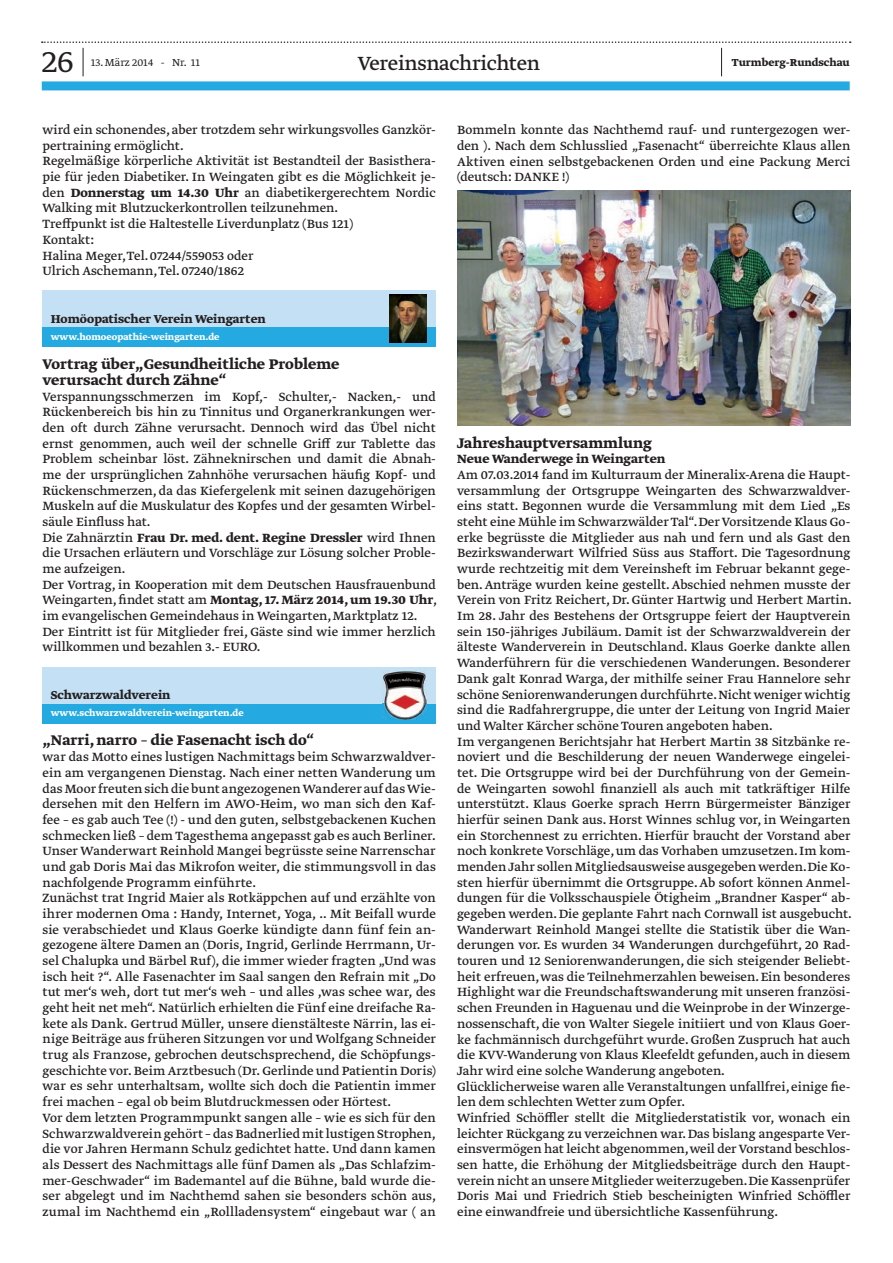
<style>
.page{position:relative;width:893px;height:1263px;background:#fff}
.page>*{position:absolute;margin:0;border:0;box-sizing:border-box;transform-origin:0 0}
.t1{font:300 36px "Greta Text Std";color:#231f20}
.t2{font:22.5px "Greta Text Std";letter-spacing:-.015em;color:#231f20}
.t3{font:16.5px/15.8px "Greta Text Std Bold Min";color:#231f20}
.t4{font:14.1px/15.8px "Greta Text Std";color:#231f20}
.t5{font:700 14.1px "Greta Text Std";color:#231f20}
.t6{font:700 13.5px "Greta Text Std";color:#231f20}
.t7{font:700 12px "Greta Text Std";color:#231f20}
.t8{font:300 12px "Greta Text Std";color:#231f20}
.t9{font:700 10.5px "Greta Text Std";color:#fff}
.s1{font-weight:700}
</style>
<div class="page">
<div style="left:42px;top:81px;width:808px;height:9px;background:#24aae1"></div>
<svg style="left:42px;top:41px;width:809px;height:35px"></svg>
<div style="left:43px;top:290px;width:393px;height:57px;background:#c3e0f4"></div>
<div style="left:43px;top:327px;width:393px;height:20px;background:#24aae1"></div>
<img style="left:390px;top:294px;width:36px;height:49px">
<div style="left:43px;top:666px;width:393px;height:57px;background:#c3e0f4"></div>
<div style="left:43px;top:703px;width:393px;height:20px;background:#24aae1"></div>
<img style="left:383px;top:671px;width:43px;height:49px">
<img style="left:457px;top:191px;width:393px;height:234px">
<h1 class="t1" style="left:42px;top:41px;width:33px">26</h1>
<p class="t8" style="left:91px;top:56px;width:111px">13. März 2014 - Nr. 11</p>
<h2 class="t2" style="left:358px;top:54px;width:184px">Vereinsnachrichten</h2>
<p class="t7" style="left:732px;top:56px;width:119px">Turmberg-Rundschau</p>
<p class="t4" style="left:43px;top:123px;width:395px">wird ein schonendes, aber trotzdem sehr wirkungsvolles Ganzkör&shy;pertraining ermöglicht.<br>Regelmäßige körperliche Aktivität ist Bestandteil der Basisthera&shy;pie fü r jeden Diabetiker. In Weingaten gibt es die Möglichkeit je&shy;den <span class="s1">Donnerstag um 14.30 Uhr</span> an diabetikergerechtem Nordic Walking mit Blutzuckerkontrollen teilzunehmen.<br>Treffpunkt ist die Haltestelle Liverdunplatz (Bus 121)<br>Kontakt:<br>Halina Meger, Tel. 07244/559053 oder<br>Ulrich Aschemann, Tel. 07240/1862</p>
<p class="t6" style="left:51px;top:311px;width:216px">Homöopatischer Verein Weingarten</p>
<p class="t9" style="left:51px;top:330px;width:170px">www.homoeopathie-weingarten.de</p>
<p class="t3" style="left:43px;top:357px;width:299px">Vortrag ü ber„Gesundheitliche Probleme verursacht durch Zähne“</p>
<p class="t4" style="left:43px;top:389px;width:396px">Verspannungsschmerzen im Kopf,- Schulter,- Nacken,- und Rü ckenbereich bis hin zu Tinnitus und Organerkrankungen wer&shy;den oft durch Zähne verursacht. Dennoch wird das Übel nicht ernst genommen, auch weil der schnelle Griff zur Tablette das Problem scheinbar löst. Zähneknirschen und damit die Abnah&shy;me der ursprü nglichen Zahnhöhe verursachen häufig Kopf- und Rü ckenschmerzen, da das Kiefergelenk mit seinen dazugehörigen Muskeln auf die Muskulatur des Kopfes und der gesamten Wirbel&shy;säule Einfluss hat.<br>Die Zahnärztin <span class="s1">Frau Dr. med. dent. Regine Dressler</span> wird Ihnen die Ursachen erläutern und Vorschläge zur Lösung solcher Proble&shy;me aufzeigen.<br>Der Vortrag, in Kooperation mit dem Deutschen Hausfrauenbund Weingarten, findet statt am <span class="s1">Montag, 17. März 2014, um 19.30 Uhr</span>, im evangelischen Gemeindehaus in Weingarten, Marktplatz 12.<br>Der Eintritt ist fü r Mitglieder frei, Gäste sind wie immer herzlich willkommen und bezahlen 3.- EURO.</p>
<p class="t6" style="left:51px;top:687px;width:121px">Schwarzwaldverein</p>
<p class="t9" style="left:51px;top:707px;width:194px">www.schwarzwaldverein-weingarten.de</p>
<p class="t3" style="left:43px;top:733px;width:273px">„Narri, narro – die Fasenacht isch do“</p>
<p class="t4" style="left:43px;top:750px;width:395px">war das Motto eines lustigen Nachmittags beim Schwarzwaldver&shy;ein am vergangenen Dienstag. Nach einer netten Wanderung um das Moor freuten sich die bunt angezogenen Wanderer auf das Wie&shy;dersehen mit den Helfern im AWO-Heim, wo man sich den Kaf&shy;fee – es gab auch Tee (!) - und den guten, selbstgebackenen Kuchen schmecken ließ – dem Tagesthema angepasst gab es auch Berliner.<br>Unser Wanderwart Reinhold Mangei begrü sste seine Narrenschar und gab Doris Mai das Mikrofon weiter, die stimmungsvoll in das nachfolgende Programm einfü hrte.<br>Zunächst trat Ingrid Maier als Rotkäppchen auf und erzählte von ihrer modernen Oma : Handy, Internet, Yoga, .. Mit Beifall wurde sie verabschiedet und Klaus Goerke kü ndigte dann fü nf fein an&shy;gezogene ältere Damen an (Doris, Ingrid, Gerlinde Herrmann, Ur&shy;sel Chalupka und Bärbel Ruf), die immer wieder fragten „Und was isch heit ?“. Alle Fasenachter im Saal sangen den Refrain mit „Do tut mer‘s weh, dort tut mer‘s weh – und alles ,was schee war, des geht heit net meh“. Natü rlich erhielten die Fü nf eine dreifache Ra&shy;kete als Dank. Gertrud Mü ller, unsere dienstälteste Närrin, las ei&shy;nige Beiträge aus frü heren Sitzungen vor und Wolfgang Schneider trug als Franzose, gebrochen deutschsprechend, die Schöpfungs&shy;geschichte vor. Beim Arztbesuch (Dr. Gerlinde und Patientin Doris) war es sehr unterhaltsam, wollte sich doch die Patientin immer frei machen – egal ob beim Blutdruckmessen oder Hörtest.<br>Vor dem letzten Programmpunkt sangen alle – wie es sich fü r den Schwarzwaldverein gehört – das Badnerlied mit lustigen Strophen, die vor Jahren Hermann Schulz gedichtet hatte. Und dann kamen als Dessert des Nachmittags alle fü nf Damen als „Das Schlafzim&shy;mer-Geschwader“ im Bademantel auf die Bü hne, bald wurde die&shy;ser abgelegt und im Nachthemd sahen sie besonders schön aus, zumal im Nachthemd ein „Rollladensystem“ eingebaut war ( an</p>
<p class="t4" style="left:457px;top:123px;width:395px;text-align:justify">Bommeln konnte das Nachthemd rauf- und runtergezogen wer&shy;den ). Nach dem Schlusslied „Fasenacht“ ü berreichte Klaus allen Aktiven einen selbstgebackenen Orden und eine Packung Merci (deutsch: DANKE !)</p>
<p class="t3" style="left:457px;top:436px;width:196px">Jahreshauptversammlung</p>
<p class="t5" style="left:457px;top:451px;width:210px">Neue Wanderwege in Weingarten</p>
<p class="t4" style="left:457px;top:467px;width:396px">Am 07.03.2014 fand im Kulturraum der Mineralix-Arena die Haupt&shy;versammlung der Ortsgruppe Weingarten des Schwarzwaldver&shy;eins statt. Begonnen wurde die Versammlung mit dem Lied „Es steht eine Mü hle im Schwarzwälder Tal“. Der Vorsitzende Klaus Go&shy;erke begrü sste die Mitglieder aus nah und fern und als Gast den Bezirkswanderwart Wilfried Sü ss aus Staffort. Die Tagesordnung wurde rechtzeitig mit dem Vereinsheft im Februar bekannt gege&shy;ben. Anträge wurden keine gestellt. Abschied nehmen musste der Verein von Fritz Reichert, Dr. Gü nter Hartwig und Herbert Martin.<br>Im 28. Jahr des Bestehens der Ortsgruppe feiert der Hauptverein sein 150-jähriges Jubiläum. Damit ist der Schwarzwaldverein der älteste Wanderverein in Deutschland. Klaus Goerke dankte allen Wanderfü hrern fü r die verschiedenen Wanderungen. Besonderer Dank galt Konrad Warga, der mithilfe seiner Frau Hannelore sehr schöne Seniorenwanderungen durchfü hrte. Nicht weniger wichtig sind die Radfahrergruppe, die unter der Leitung von Ingrid Maier und Walter Kärcher schöne Touren angeboten haben.<br>Im vergangenen Berichtsjahr hat Herbert Martin 38 Sitzbänke re&shy;noviert und die Beschilderung der neuen Wanderwege eingelei&shy;tet. Die Ortsgruppe wird bei der Durchfü hrung von der Gemein&shy;de Weingarten sowohl finanziell als auch mit tatkräftiger Hilfe unterstü tzt. Klaus Goerke sprach Herrn Bü rgermeister Bänziger hierfü r seinen Dank aus. Horst Winnes schlug vor, in Weingarten ein Storchennest zu errichten. Hierfü r braucht der Vorstand aber noch konkrete Vorschläge, um das Vorhaben umzusetzen. Im kom&shy;menden Jahr sollen Mitgliedsausweise ausgegeben werden.Die Ko&shy;sten hierfü r ü bernimmt die Ortsgruppe. Ab sofort können Anmel&shy;dungen fü r die Volksschauspiele Ötigheim „Brandner Kasper“ ab&shy;gegeben werden. Die geplante Fahrt nach Cornwall ist ausgebucht.<br>Wanderwart Reinhold Mangei stellte die Statistik ü ber die Wan&shy;derungen vor. Es wurden 34 Wanderungen durchgefü hrt, 20 Rad&shy;touren und 12 Seniorenwanderungen, die sich steigender Beliebt&shy;heit erfreuen, was die Teilnehmerzahlen beweisen. Ein besonderes Highlight war die Freundschaftswanderung mit unseren französi&shy;schen Freunden in Haguenau und die Weinprobe in der Winzerge&shy;nossenschaft, die von Walter Siegele initiiert und von Klaus Goer&shy;ke fachmännisch durchgefü hrt wurde. Großen Zuspruch hat auch die KVV-Wanderung von Klaus Kleefeldt gefunden, auch in diesem Jahr wird eine solche Wanderung angeboten.<br>Glü cklicherweise waren alle Veranstaltungen unfallfrei, einige fie&shy;len dem schlechten Wetter zum Opfer.<br>Winfried Schöffler stellt die Mitgliederstatistik vor, wonach ein leichter Rü ckgang zu verzeichnen war. Das bislang angesparte Ver&shy;einsvermögen hat leicht abgenommen,weil der Vorstand beschlos&shy;sen hatte, die Erhöhung der Mitgliedsbeiträge durch den Haupt&shy;verein nicht an unsere Mitglieder weiterzugeben. Die Kassenprü fer Doris Mai und Friedrich Stieb bescheinigten Winfried Schöffler eine einwandfreie und ü bersichtliche Kassenfü hrung.</p>
</div>
